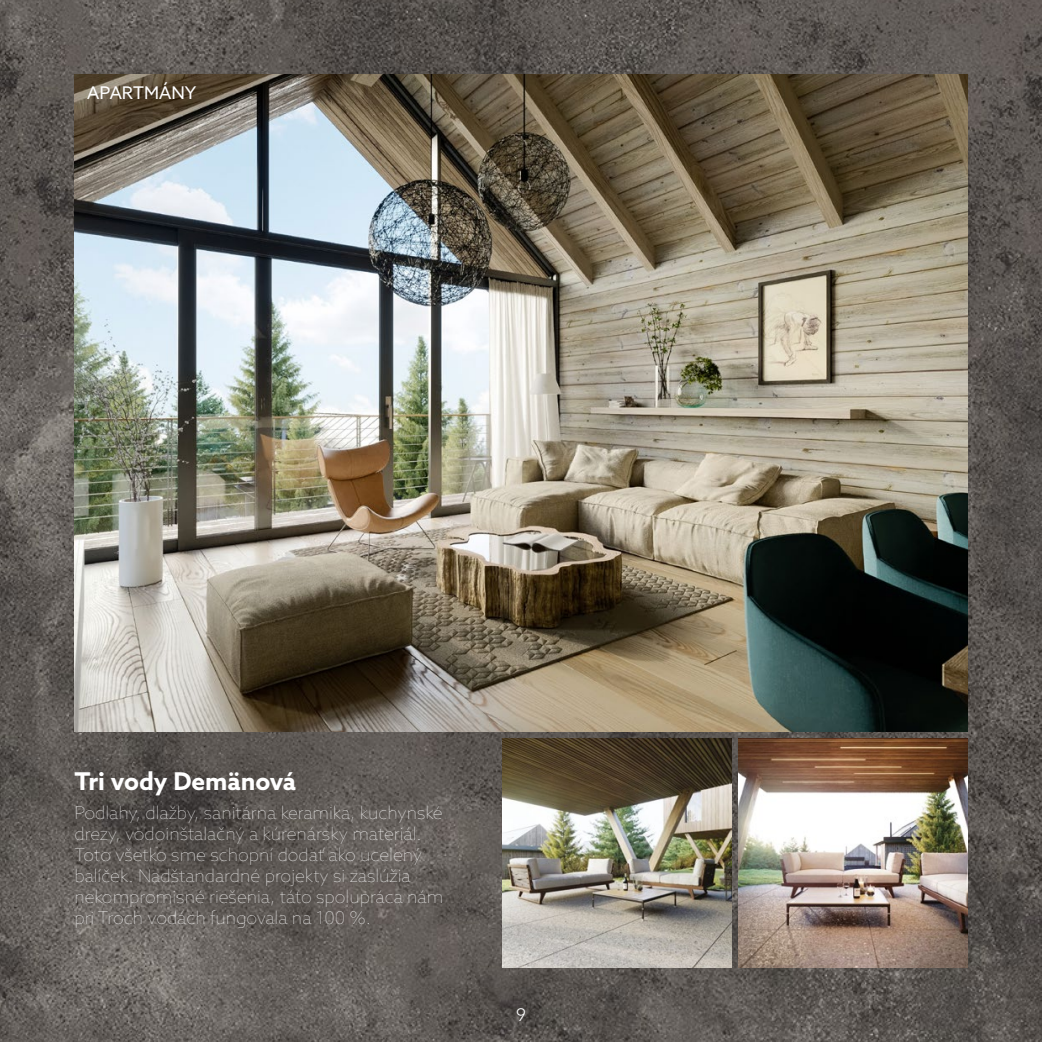
<style>
.page{position:relative;width:1042px;height:1042px;background:#fff}
.page>*{position:absolute;margin:0;border:0;box-sizing:border-box;transform-origin:0 0}
.t1{font:700 24.5px "Azo Sans";color:#fff}
.t2{font:100 17.5px/21px "Azo Sans";color:#fff}
.t3{font:17.5px "Azo Sans";color:#fff}
.t4{font:300 17.5px "Azo Sans";color:#fff}
</style>
<div class="page">
<img style="left:0;top:0;width:1042px;height:1042px">
<img style="left:74px;top:74px;width:893px;height:658px">
<img style="left:738px;top:738px;width:229px;height:229px">
<img style="left:502px;top:738px;width:230px;height:229px">
<p class="t3" style="left:87px;top:82px;width:110px">APARTMÁNY</p>
<h1 class="t1" style="left:74px;top:765px;width:223px">Tri vody Demänová</h1>
<p class="t2" style="left:74px;top:802px;width:370px">Podlahy, dlažby, sanitárna keramika, kuchynské drezy, vodoinštalačný a kúrenársky materiál.<br>Toto všetko sme schopní dodať ako ucelený balíček. Nadštandardné projekty si zaslúžia nekompromisné riešenia, táto spolupráca nám pri Troch vodách fungovala na 100 %.</p>
<p class="t4" style="left:516px;top:1003px;width:11px">9</p>
</div>
